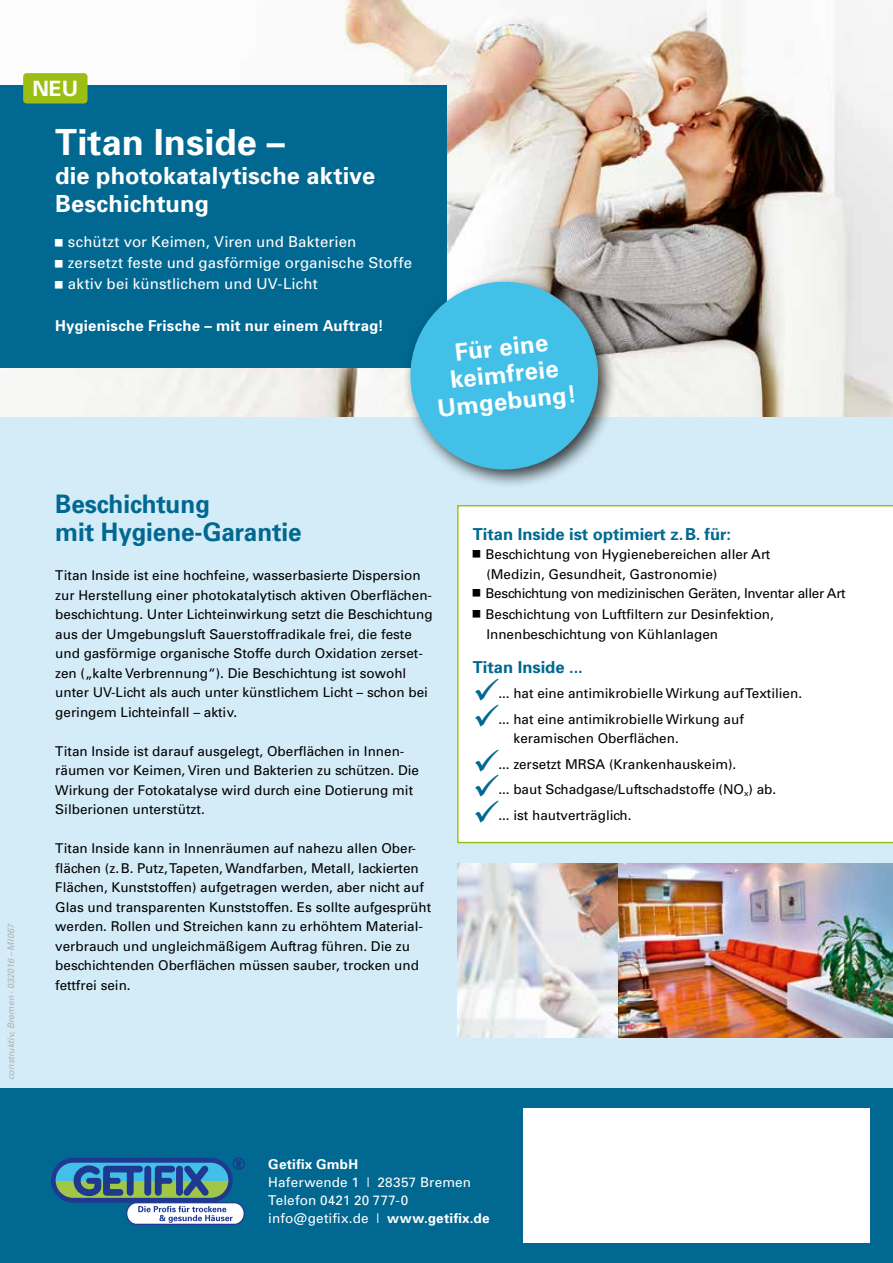
<style>
.page{position:relative;width:893px;height:1263px;background:#fff}
.page>*{position:absolute;margin:0;border:0;box-sizing:border-box;transform-origin:0 0}
.t1{font:700 36.15px "Univers";color:#fff}
.t2{font:34.5px/25.5px "Wingdings";color:#006891;text-align:justify}
.t3{font:700 25.5px/28.5px "Univers";color:#006891;scale:.95 1}
.t4{font:700 24px/27px "Univers CE";color:#fff;text-align:center}
.t5{font:700 23.55px/27.8px "Univers";letter-spacing:.005em;color:#fff}
.t6{font:700 21.15px "Univers";color:#fff}
.t7{font:700 16.5px "Univers";color:#006891}
.t8{font:15px/21px "Univers";letter-spacing:.01em;color:#fff}
.t9{font:700 15px "Univers";letter-spacing:.015em;color:#fff}
.t10{font:13.5px/19.5px "Univers";color:#000}
.t11{font:13.5px/18px "Univers";letter-spacing:.015em;color:#fff}
.t12{font:700 13.5px "Univers";letter-spacing:.015em;color:#fff}
.t13{font:italic 9px "Univers";color:#b1b2b3}
.s1{font-weight:700}
</style>
<div class="page">
<div style="left:0;top:416px;width:893px;height:673px;background:#d4ecf7"></div>
<div style="left:457px;top:505px;width:436px;height:338px;background:#fff"></div>
<img style="left:0;top:0;width:893px;height:416px">
<div style="left:0;top:86px;width:446px;height:282px;background:#006891"></div>
<div style="left:23px;top:73px;width:65px;height:31px;background:#9cbe14;border-radius:3px"></div>
<div style="left:402px;top:274px;width:216px;height:215px;background:#000;opacity:.75"></div>
<svg style="left:405px;top:277px;width:198px;height:197px;background:#55b8d8"></svg>
<img style="left:457px;top:863px;width:162px;height:174px">
<img style="left:619px;top:863px;width:274px;height:174px">
<div style="left:0;top:1089px;width:893px;height:174px;background:#006891"></div>
<div style="left:523px;top:1108px;width:346px;height:135px;background:#fff"></div>
<div style="left:51px;top:1158px;width:182px;height:45px;background:#1e398f;border-radius:22px"></div>
<svg style="left:56px;top:1180px;width:172px;height:18px"></svg>
<svg style="left:56px;top:1163px;width:172px;height:17px"></svg>
<svg style="left:155px;top:1166px;width:20px;height:30px"></svg>
<div style="left:176px;top:1166px;width:7px;height:30px;background:#1e398f;border-radius:3px"></div>
<svg style="left:183px;top:1165px;width:26px;height:31px"></svg>
<div style="left:144px;top:1166px;width:7px;height:30px;background:#1e398f;border-radius:3px"></div>
<div style="left:127px;top:1203px;width:117px;height:21px;background:#fff;border-radius:10px"></div>
<div style="left:126px;top:1202px;width:119px;height:23px;border:1px solid #1e398f;border-radius:10px"></div>
<svg style="left:138px;top:1206px;width:95px;height:17px"></svg>
<div style="left:233px;top:1158px;width:12px;height:12px;border:1px solid #1e398f;border-radius:50%"></div>
<svg style="left:236px;top:1160px;width:6px;height:8px"></svg>
<svg style="left:73px;top:1165px;width:70px;height:32px"></svg>
<svg style="left:473px;top:550px;width:7px;height:8px"></svg>
<svg style="left:473px;top:589px;width:7px;height:8px"></svg>
<svg style="left:473px;top:610px;width:7px;height:8px"></svg>
<svg style="left:475px;top:678px;width:24px;height:48px"></svg>
<h3 class="t6" style="left:32px;top:75px;width:47px">NEU</h3>
<h1 class="t1" style="left:55px;top:119px;width:231px">Titan Inside –</h1>
<h3 class="t5" style="left:55px;top:161px;width:321px">die photokatalytische aktive<br>Beschichtung</h3>
<p class="t8" style="left:68px;top:231px;width:346px">schützt vor Keimen, Viren und Bakterien zersetzt feste und gasförmige organische Stoffe aktiv bei künstlichem und UV-Licht</p>
<p class="t9" style="left:55px;top:316px;width:330px">Hygienische Frische – mit nur einem Auftrag!</p>
<h3 class="t4" style="left:431px;top:342px;width:141px;rotate:-6deg">Für eine keimfreie<br>Umgebung!</h3>
<p class="t13" style="left:5px;top:1080px;width:158px;rotate:-90deg">construktiv, Bremen · 032016 – MI067</p>
<h3 class="t3" style="left:55px;top:488px;width:261px">Beschichtung<br>mit Hygiene-Garantie</h3>
<p class="t10" style="left:55px;top:565px;width:379px">Titan Inside ist eine hochfeine, wasserbasierte Dispersion zur Herstellung einer photokatalytisch aktiven Oberflächen&shy;beschichtung. Unter Lichteinwirkung setzt die Beschichtung aus der Umgebungsluft Sauerstoffradikale frei, die feste und gasförmige organische Stoffe durch Oxidation zerset&shy;zen („kalte Verbrennung“). Die Beschichtung ist sowohl unter UV-Licht als auch unter künstlichem Licht – schon bei geringem Lichteinfall – aktiv.</p>
<p class="t10" style="left:55px;top:741px;width:365px">Titan Inside ist darauf ausgelegt, Oberflächen in Innen&shy;räumen vor Keimen, Viren und Bakterien zu schützen. Die Wirkung der Fotokatalyse wird durch eine Dotierung mit Silberionen unterstützt.</p>
<p class="t10" style="left:55px;top:838px;width:377px">Titan Inside kann in Innenräumen auf nahezu allen Ober&shy;flächen (z.B. Putz, Tapeten, Wandfarben, Metall, lackierten Flächen, Kunststoffen) aufgetragen werden, aber nicht auf Glas und transparenten Kunststoffen. Es sollte aufgesprüht werden. Rollen und Streichen kann zu erhöhtem Material&shy;verbrauch und ungleichmäßigem Auftrag führen. Die zu beschichtenden Oberflächen müssen sauber, trocken und fettfrei sein.</p>
<p class="t7" style="left:473px;top:523px;width:260px">Titan Inside ist optimiert z.B. für:</p>
<p class="t10" style="left:486px;top:544px;width:361px">Beschichtung von Hygienebereichen aller Art<br>(Medizin, Gesundheit, Gastronomie)<br>Beschichtung von medizinischen Geräten, Inventar aller Art</p>
<p class="t10" style="left:486px;top:604px;width:290px">Beschichtung von Luftfiltern zur Desinfektion,<br>Innenbeschichtung von Kühlanlagen</p>
<p class="t7" style="left:473px;top:656px;width:112px">Titan Inside ...</p>
<p class="t10" style="left:498px;top:680px;width:305px;line-height:25.5px">... hat eine antimikrobielle Wirkung auf Textilien. ... hat eine antimikrobielle Wirkung auf</p>
<p class="t10" style="left:498px;top:725px;width:279px;line-height:25.5px;text-indent:15px">keramischen Oberflächen.<br>... zersetzt MRSA (Krankenhauskeim).<br>... baut Schadgase/Luftschadstoffe (NO<sub>x</sub>) ab. ... ist hautverträglich.</p>
<h2 class="t2" style="left:473px;top:751px;width:29px">✓ ✓ ✓</h2>
<p class="t12" style="left:268px;top:1155px;width:91px">Getifix GmbH</p>
<p class="t11" style="left:268px;top:1173px;width:223px">Haferwende 1 | 28357 Bremen<br>Telefon 0421 20 777-0 info@getifix.de | <span class="s1">www.getifix.de</span></p>
</div>
